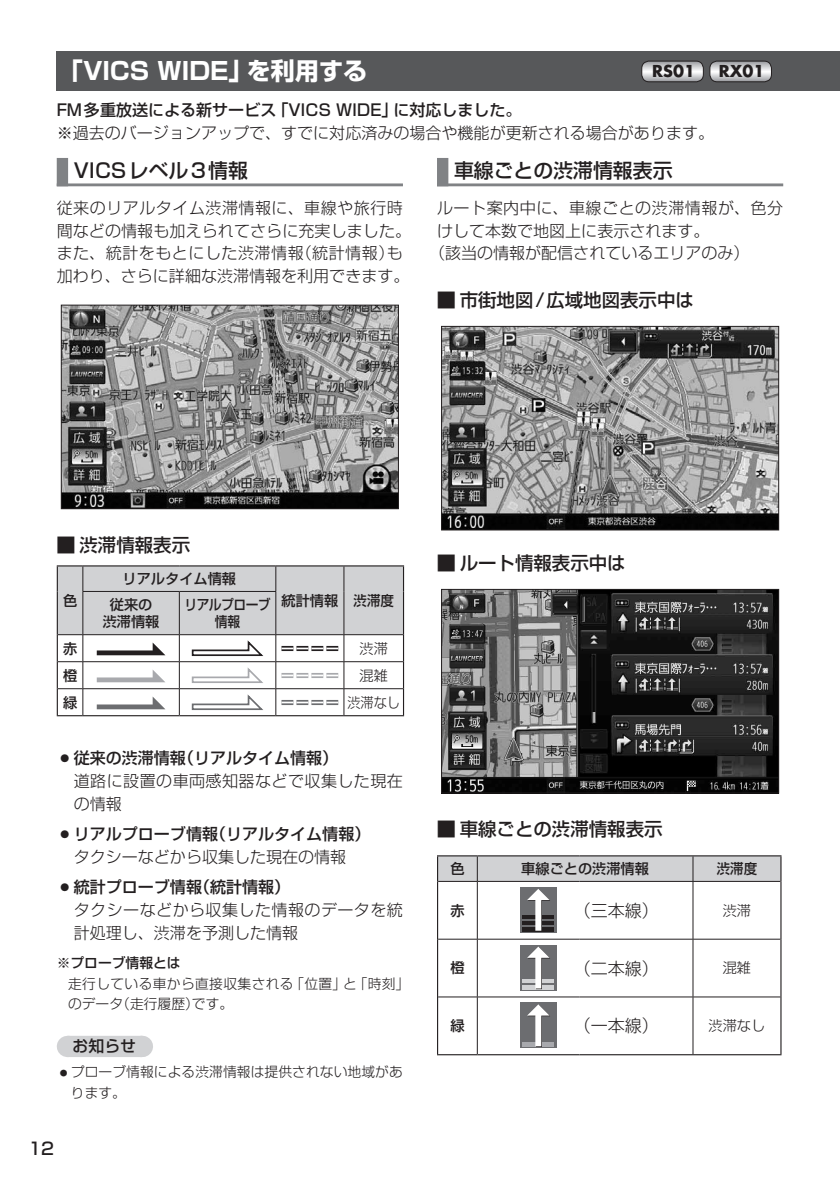
<style>
.page{position:relative;width:840px;height:1191px;background:#fff}
.page>*{position:absolute;margin:0;border:0;box-sizing:border-box;transform-origin:0 0}
.t1{font:700 24px "Shin Go Pro";color:#fff}
.t2{font:500 19.8px "Shin Go Pro";color:#231f20}
.t3{font:500 18.4px "Shin Go Pro";color:#231f20}
.t4{font:300 17px "Shin Go Pro";color:#231f20}
.t5{font:500 17px "Shin Go Pro";color:#231f20}
.t6{font:300 16px/22.6px "Shin Go Pro";letter-spacing:.005em;color:#231f20}
.t7{font:300 16px/22.6px "Shin Go Pro";letter-spacing:.03em;color:#231f20}
.t8{font:500 16px/22.6px "Shin Go Pro";color:#231f20;text-align:center}
.t9{font:300 16px "Shin Go Pro";letter-spacing:.035em;color:#231f20}
.t10{font:700 16px "Futura";color:#231f20}
.t11{font:500 15.8px "Shin Go Pro";color:#231f20}
.t12{font:500 14.2px/25.6px "Shin Go Pro";color:#231f20}
.t13{font:300 14.2px "Shin Go Pro";color:#231f20}
.t14{font:500 14.2px/17.8px "Shin Go Pro";letter-spacing:-.04em;color:#231f20;text-align:center;scale:.9 1}
.t15{font:300 14.2px "Shin Go Pro";color:#231f20;scale:.93 1}
.t16{font:500 14.2px "Shin Go Pro";color:#231f20;scale:.95 1}
.t17{font:300 13.8px/20.6px "Shin Go Pro";letter-spacing:.025em;color:#231f20}
.t18{font:300 13.8px/20.6px "Shin Go Pro";letter-spacing:.005em;color:#231f20}
.s1{font-weight:500}
.s2{font-weight:300}
</style>
<div class="page">
<div style="left:57px;top:51px;width:782px;height:40px;background:#57585a"></div>
<div style="left:57px;top:158px;width:11px;height:28px;background:#808285"></div>
<hr style="left:57px;top:183px;width:346px;height:3px;background:#808285">
<div style="left:67px;top:1035px;width:74px;height:22px;background:#d1d2d4"></div>
<svg style="left:104px;top:1035px;width:38px;height:22px"></svg>
<img style="left:63px;top:307px;width:333px;height:200px">
<div style="left:61px;top:305px;width:337px;height:204px;border:1px solid #231f20"></div>
<svg style="left:57px;top:565px;width:347px;height:151px"></svg>
<div style="left:437px;top:158px;width:11px;height:28px;background:#808285"></div>
<hr style="left:437px;top:183px;width:345px;height:3px;background:#808285">
<img style="left:443px;top:328px;width:333px;height:200px">
<div style="left:441px;top:326px;width:337px;height:204px;border:1px solid #231f20"></div>
<img style="left:443px;top:591px;width:333px;height:200px">
<div style="left:441px;top:589px;width:337px;height:204px;border:1px solid #231f20"></div>
<hr style="left:437px;top:855px;width:40px;height:1px;background:#231f20">
<hr style="left:477px;top:855px;width:102px;height:1px;background:#231f20">
<hr style="left:579px;top:855px;width:113px;height:1px;background:#231f20">
<hr style="left:692px;top:855px;width:89px;height:1px;background:#231f20">
<hr style="left:437px;top:881px;width:1px;height:58px;background:#231f20">
<hr style="left:780px;top:881px;width:1px;height:58px;background:#231f20">
<hr style="left:437px;top:939px;width:1px;height:58px;background:#231f20">
<hr style="left:780px;top:939px;width:1px;height:58px;background:#231f20">
<hr style="left:437px;top:997px;width:1px;height:57px;background:#231f20">
<hr style="left:780px;top:997px;width:1px;height:57px;background:#231f20">
<svg style="left:437px;top:856px;width:344px;height:25px;background:#cacbcd"></svg>
<hr style="left:438px;top:881px;width:39px;height:1px;background:#231f20">
<hr style="left:477px;top:881px;width:102px;height:1px;background:#231f20">
<hr style="left:476px;top:881px;width:1px;height:58px;background:#231f20">
<hr style="left:579px;top:881px;width:113px;height:1px;background:#231f20">
<hr style="left:692px;top:881px;width:88px;height:1px;background:#231f20">
<hr style="left:692px;top:881px;width:1px;height:58px;background:#231f20">
<hr style="left:438px;top:938px;width:39px;height:1px;background:#231f20">
<hr style="left:477px;top:938px;width:102px;height:1px;background:#231f20">
<hr style="left:476px;top:939px;width:1px;height:57px;background:#231f20">
<hr style="left:579px;top:938px;width:113px;height:1px;background:#231f20">
<hr style="left:692px;top:938px;width:88px;height:1px;background:#231f20">
<hr style="left:692px;top:939px;width:1px;height:57px;background:#231f20">
<hr style="left:438px;top:996px;width:39px;height:1px;background:#231f20">
<hr style="left:477px;top:996px;width:102px;height:1px;background:#231f20">
<hr style="left:476px;top:997px;width:1px;height:57px;background:#231f20">
<hr style="left:579px;top:996px;width:113px;height:1px;background:#231f20">
<hr style="left:692px;top:996px;width:88px;height:1px;background:#231f20">
<hr style="left:692px;top:997px;width:1px;height:57px;background:#231f20">
<hr style="left:437px;top:1054px;width:40px;height:1px;background:#231f20">
<hr style="left:477px;top:1054px;width:102px;height:1px;background:#231f20">
<hr style="left:579px;top:1054px;width:113px;height:1px;background:#231f20">
<hr style="left:692px;top:1054px;width:89px;height:1px;background:#231f20">
<div style="left:519px;top:887px;width:37px;height:45px;background:#6c6d70"></div>
<hr style="left:522px;top:927px;width:31px;height:4px;background:#231f20">
<hr style="left:522px;top:921px;width:31px;height:3px;background:#231f20">
<hr style="left:522px;top:915px;width:31px;height:3px;background:#231f20">
<svg style="left:527px;top:889px;width:23px;height:42px"></svg>
<div style="left:519px;top:945px;width:37px;height:45px;background:#6c6d70"></div>
<hr style="left:522px;top:985px;width:31px;height:4px;background:#d1d2d4">
<hr style="left:522px;top:979px;width:31px;height:3px;background:#d1d2d4">
<svg style="left:527px;top:946px;width:23px;height:43px"></svg>
<div style="left:519px;top:1002px;width:37px;height:46px;background:#6c6d70"></div>
<div style="left:522px;top:1042px;width:31px;height:5px;background:#a8a9ad"></div>
<svg style="left:527px;top:1004px;width:23px;height:43px"></svg>
<svg style="left:711px;top:61px;width:60px;height:21px"></svg>
<div style="left:709px;top:61px;width:62px;height:21px;border:1px solid #231f20;border-radius:7px"></div>
<svg style="left:641px;top:61px;width:62px;height:21px"></svg>
<div style="left:641px;top:61px;width:62px;height:21px;border:1px solid #231f20;border-radius:7px"></div>
<h1 class="t1" style="left:59px;top:52px;width:310px">「VICS WIDE」を利用する</h1>
<p class="t8" style="left:57px;top:97px;width:466px">FM多重放送による新サービス「VICS WIDE」に対応しました。</p>
<p class="t6" style="left:57px;top:119px;width:658px">※過去のバージョンアップで、すでに対応済みの場合や機能が更新される場合があります。</p>
<p class="t2" style="left:74px;top:154px;width:176px">VICSレベル３情報</p>
<p class="t6" style="left:57px;top:195px;width:355px">従来のリアルタイム渋滞情報に、車線や旅行時間などの情報も加えられてさらに充実しました。また、統計をもとにした渋滞情報（統計情報）も加わり、さらに詳細な渋滞情報を利用できます。</p>
<p class="t10" style="left:652px;top:61px;width:44px">RS01</p>
<p class="t10" style="left:718px;top:61px;width:47px">RX01</p>
<p class="t2" style="left:454px;top:154px;width:220px">車線ごとの渋滞情報表示</p>
<p class="t9" style="left:437px;top:195px;width:347px">ルート案内中に、車線ごとの渋滞情報が、色分</p>
<p class="t6" style="left:437px;top:217px;width:274px">けして本数で地図上に表示されます。</p>
<p class="t6" style="left:429px;top:240px;width:322px">（該当の情報が配信されているエリアのみ）</p>
<p class="t3" style="left:437px;top:285px;width:258px">Ⱚ 市街地図/広域地図表示中は</p>
<p class="t3" style="left:57px;top:530px;width:135px">Ⱚ 渋滞情報表示</p>
<p class="t12" style="left:63px;top:586px;width:16px">色</p>
<p class="t12" style="left:110px;top:564px;width:128px;text-indent:13px">リアルタイム情報従来の·</p>
<p class="t12" style="left:281px;top:586px;width:114px">統計情報 渋滞度</p>
<p class="t14" style="left:184px;top:593px;width:101px">リアルプローブ·情報</p>
<p class="t12" style="left:103px;top:607px;width:58px">渋滞情報</p>
<p class="t12" style="left:63px;top:633px;width:16px">赤</p>
<p class="t13" style="left:359px;top:636px;width:30px">渋滞</p>
<p class="t12" style="left:63px;top:660px;width:16px">橙</p>
<p class="t13" style="left:359px;top:663px;width:30px">混雑</p>
<p class="t12" style="left:63px;top:687px;width:16px">緑</p>
<p class="t15" style="left:347px;top:690px;width:58px">渋滞なし</p>
<p class="t7" style="left:74px;top:745px;width:330px;text-indent:-17px">○<span class="s1">従来の渋滞情報（リアルタイム情報）<br></span>道路に設置の車両感知器などで収集した現在の情報</p>
<p class="t8" style="left:57px;top:821px;width:315px">○リアルプローブ情報（リアルタイム情報）<span class="s2">タクシーなどから収集した現在の情報</span></p>
<p class="t7" style="left:74px;top:874px;width:330px;text-indent:-17px">○<span class="s1">統計プローブ情報（統計情報）<br></span>タクシーなどから収集した情報のデータを統計処理し、渋滞を予測した情報</p>
<p class="t17" style="left:68px;top:950px;width:343px;text-indent:-11px">※<span class="s1">プローブ情報とは<br></span>走行している車から直接収集される「位置」と「時刻」のデータ（走行履歴）です。</p>
<p class="t11" style="left:57px;top:1033px;width:97px">　お知らせ　</p>
<p class="t18" style="left:71px;top:1060px;width:333px;text-indent:-14px">○プローブ情報による渋滞情報は提供されない地域があります。</p>
<p class="t5" style="left:28px;top:1134px;width:27px">12</p>
<p class="t3" style="left:437px;top:548px;width:190px">Ⱚ ルート情報表示中は</p>
<p class="t3" style="left:437px;top:814px;width:227px">Ⱚ 車線ごとの渋滞情報表示</p>
<p class="t12" style="left:450px;top:854px;width:16px">色</p>
<p class="t12" style="left:521px;top:854px;width:129px">車線ごとの渋滞情報</p>
<p class="t16" style="left:716px;top:857px;width:44px">渋滞度</p>
<p class="t12" style="left:450px;top:895px;width:16px">赤</p>
<p class="t4" style="left:573px;top:896px;width:87px">（三本線）</p>
<p class="t13" style="left:722px;top:898px;width:30px">渋滞</p>
<p class="t12" style="left:450px;top:953px;width:16px">橙</p>
<p class="t4" style="left:573px;top:954px;width:87px">（二本線）</p>
<p class="t13" style="left:722px;top:956px;width:30px">混雑</p>
<p class="t12" style="left:450px;top:1011px;width:16px">緑</p>
<p class="t4" style="left:573px;top:1012px;width:87px">（一本線）</p>
<p class="t13" style="left:708px;top:1014px;width:58px">渋滞なし</p>
</div>
